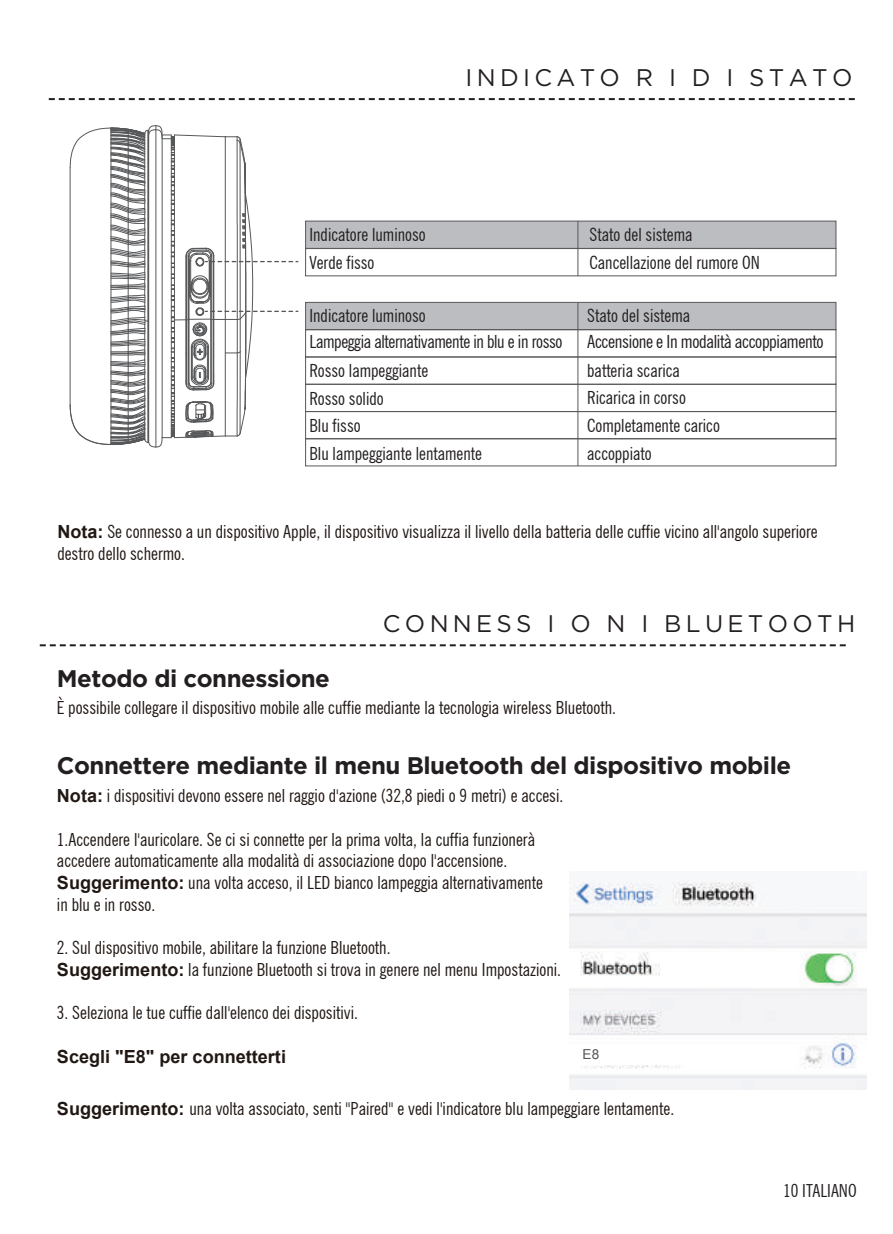
<style>
.page{position:relative;width:893px;height:1234px;background:#fff}
.page>*{position:absolute;margin:0;border:0;box-sizing:border-box;transform-origin:0 0}
.t1{font:700 24px "Gotham";letter-spacing:-.02em;color:#231f20}
.t2{font:24px "Gotham";letter-spacing:.18em;color:#231f20}
.t3{font:condensed 18.3px/27.6px "News Gothic BT";color:#231f20}
.t4{font:condensed 18.3px "News Gothic BT";letter-spacing:-.02em;color:#231f20}
.t5{font:condensed 18px/21.6px "News Gothic BT";color:#211814}
.t6{font:700 18px "Arial";color:#211814}
.t7{font:condensed 18px "News Gothic BT";color:#231f20}
.t8{font:13.8px "Arial";color:#57585a}
.s1{font-family:"Arial";font-weight:700;font-stretch:normal}
</style>
<div class="page">
<img style="left:569px;top:882px;width:298px;height:206px">
<div style="left:579px;top:1045px;width:111px;height:19px;background:#fff"></div>
<svg style="left:49px;top:98px;width:806px;height:2px"></svg>
<svg style="left:40px;top:644px;width:806px;height:2px"></svg>
<div style="left:305px;top:302px;width:531px;height:28px;background:#bcbdc0;border:1px solid #57585a"></div>
<svg style="left:69px;top:125px;width:229px;height:322px"></svg>
<div style="left:305px;top:329px;width:531px;height:28px;border:1px solid #57585a"></div>
<div style="left:305px;top:248px;width:531px;height:28px;border:1px solid #57585a"></div>
<div style="left:305px;top:221px;width:531px;height:28px;background:#bcbdc0;border:1px solid #57585a"></div>
<div style="left:305px;top:356px;width:531px;height:28px;border:1px solid #57585a"></div>
<div style="left:305px;top:384px;width:531px;height:28px;border:1px solid #57585a"></div>
<div style="left:305px;top:411px;width:531px;height:28px;border:1px solid #57585a"></div>
<div style="left:305px;top:438px;width:531px;height:28px;border:1px solid #57585a"></div>
<hr style="left:577px;top:302px;width:1px;height:164px;background:#57585a">
<hr style="left:577px;top:221px;width:1px;height:55px;background:#57585a">
<h1 class="t2" style="left:465px;top:62px;width:388px">INDICATO R I D I STATO</h1>
<p class="t3" style="left:309px;top:221px;width:118px">Indicatore luminoso<br>Verde fisso</p>
<p class="t3" style="left:589px;top:221px;width:172px">Stato del sistema<br>Cancellazione del rumore ON</p>
<p class="t3" style="left:309px;top:301px;width:118px">Indicatore luminoso</p>
<p class="t3" style="left:587px;top:301px;width:104px">Stato del sistema</p>
<p class="t4" style="left:309px;top:330px;width:255px">Lampeggia alternativamente in blu e in rosso</p>
<p class="t4" style="left:587px;top:330px;width:238px">Accensione e In modalità accoppiamento</p>
<p class="t3" style="left:309px;top:356px;width:174px">Rosso lampeggiante<br>Rosso solido<br>Blu fisso<br>Blu lampeggiante lentamente</p>
<p class="t3" style="left:587px;top:356px;width:134px">batteria scarica<br>Ricarica in corso<br>Completamente carico accoppiato</p>
<p class="t5" style="left:57px;top:520px;width:762px"><span class="s1">Nota:</span> Se connesso a un dispositivo Apple, il dispositivo visualizza il livello della batteria delle cuffie vicino all'angolo superiore destro dello schermo.</p>
<h1 class="t1" style="left:57px;top:662px;width:275px">Metodo di connessione</h1>
<h1 class="t2" style="left:383px;top:608px;width:474px">CONNESS I O N I BLUETOOTH</h1>
<p class="t5" style="left:57px;top:697px;width:561px">È possibile collegare il dispositivo mobile alle cuffie mediante la tecnologia wireless Bluetooth.</p>
<h1 class="t1" style="left:57px;top:749px;width:736px">Connettere mediante il menu Bluetooth del dispositivo mobile</h1>
<p class="t5" style="left:57px;top:784px;width:508px"><span class="s1">Nota:</span> i dispositivi devono essere nel raggio d'azione (32,8 piedi o 9 metri) e accesi.</p>
<p class="t5" style="left:57px;top:828px;width:487px">1.Accendere l'auricolare. Se ci si connette per la prima volta, la cuffia funzionerà accedere automaticamente alla modalità di associazione dopo l'accensione.<br><span class="s1">Suggerimento:</span> una volta acceso, il LED bianco lampeggia alternativamente in blu e in rosso.</p>
<p class="t5" style="left:57px;top:936px;width:506px">2. Sul dispositivo mobile, abilitare la funzione Bluetooth.<br><span class="s1">Suggerimento:</span> la funzione Bluetooth si trova in genere nel menu Impostazioni.</p>
<p class="t5" style="left:57px;top:1001px;width:303px">3. Seleziona le tue cuffie dall'elenco dei dispositivi.</p>
<p class="t6" style="left:57px;top:1044px;width:231px">Scegli "E8" per connetterti</p>
<p class="t8" style="left:583px;top:1044px;width:18px">E8</p>
<p class="t5" style="left:57px;top:1097px;width:619px"><span class="s1">Suggerimento:</span> una volta associato, senti "Paired" e vedi l'indicatore blu lampeggiare lentamente.</p>
<p class="t7" style="left:783px;top:1179px;width:75px">10 ITALIANO</p>
</div>
